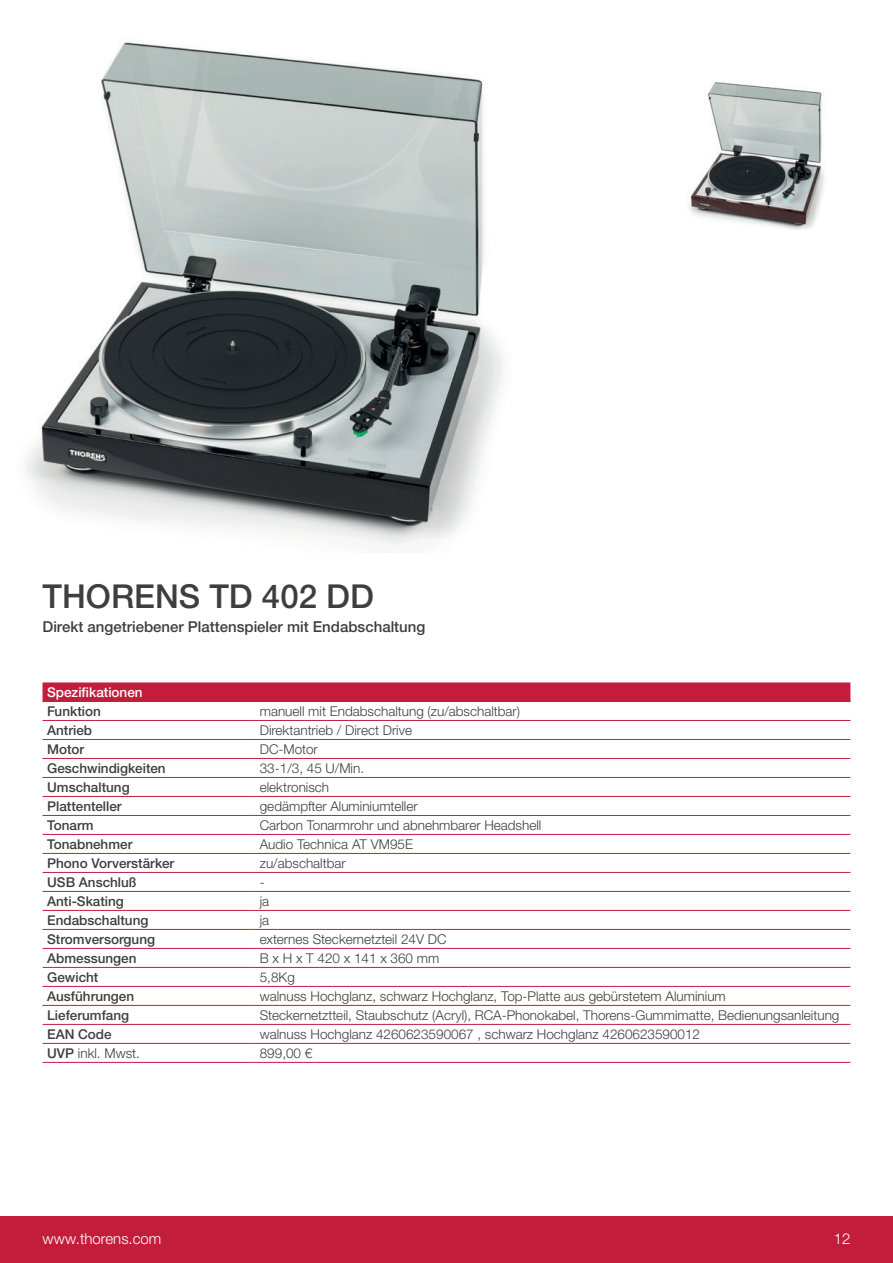
<style>
.page{position:relative;width:893px;height:1263px;background:#fff}
.page>*{position:absolute;margin:0;border:0;box-sizing:border-box;transform-origin:0 0}
.t1{font:500 33px "Helvetica Neue LTW1 G";color:#3e3e3f}
.t2{font:500 15px "Helvetica Neue LTW1 G";color:#3e3e3f}
.t3{font:300 15px "Helvetica Neue LTW1 G";color:#fff}
.t4{font:300 13.5px "Helvetica Neue LTW1 G";color:#3e3e3f}
.t5{font:500 13.5px "Helvetica Neue LTW1 G";color:#3e3e3f}
.t6{font:500 13.5px "Helvetica Neue LTW1 G";color:#fff}
.s1{font-weight:500}
</style>
<div class="page">
<div style="left:0;top:1216px;width:893px;height:47px;background:#c21e3c"></div>
<img style="left:26px;top:42px;width:477px;height:504px">
<img style="left:689px;top:82px;width:136px;height:148px">
<div style="left:43px;top:682px;width:807px;height:19px;background:#c21e3c"></div>
<hr style="left:43px;top:720px;width:212px;height:1px;background:#c21e3c">
<hr style="left:255px;top:720px;width:595px;height:1px;background:#c21e3c">
<hr style="left:43px;top:739px;width:212px;height:1px;background:#c21e3c">
<hr style="left:255px;top:739px;width:595px;height:1px;background:#c21e3c">
<hr style="left:43px;top:758px;width:212px;height:1px;background:#c21e3c">
<hr style="left:255px;top:758px;width:595px;height:1px;background:#c21e3c">
<hr style="left:43px;top:777px;width:212px;height:1px;background:#c21e3c">
<hr style="left:255px;top:777px;width:595px;height:1px;background:#c21e3c">
<hr style="left:43px;top:796px;width:212px;height:1px;background:#c21e3c">
<hr style="left:255px;top:796px;width:595px;height:1px;background:#c21e3c">
<hr style="left:43px;top:815px;width:212px;height:1px;background:#c21e3c">
<hr style="left:255px;top:815px;width:595px;height:1px;background:#c21e3c">
<hr style="left:43px;top:834px;width:212px;height:1px;background:#c21e3c">
<hr style="left:255px;top:834px;width:595px;height:1px;background:#c21e3c">
<hr style="left:43px;top:853px;width:212px;height:1px;background:#c21e3c">
<hr style="left:255px;top:853px;width:595px;height:1px;background:#c21e3c">
<hr style="left:43px;top:872px;width:212px;height:1px;background:#c21e3c">
<hr style="left:255px;top:872px;width:595px;height:1px;background:#c21e3c">
<hr style="left:43px;top:891px;width:212px;height:1px;background:#c21e3c">
<hr style="left:255px;top:891px;width:595px;height:1px;background:#c21e3c">
<hr style="left:43px;top:910px;width:212px;height:1px;background:#c21e3c">
<hr style="left:255px;top:910px;width:595px;height:1px;background:#c21e3c">
<hr style="left:43px;top:929px;width:212px;height:1px;background:#c21e3c">
<hr style="left:255px;top:929px;width:595px;height:1px;background:#c21e3c">
<hr style="left:43px;top:948px;width:212px;height:1px;background:#c21e3c">
<hr style="left:255px;top:948px;width:595px;height:1px;background:#c21e3c">
<hr style="left:43px;top:967px;width:212px;height:1px;background:#c21e3c">
<hr style="left:255px;top:967px;width:595px;height:1px;background:#c21e3c">
<hr style="left:43px;top:986px;width:212px;height:1px;background:#c21e3c">
<hr style="left:255px;top:986px;width:595px;height:1px;background:#c21e3c">
<hr style="left:43px;top:1005px;width:212px;height:1px;background:#c21e3c">
<hr style="left:255px;top:1005px;width:595px;height:1px;background:#c21e3c">
<hr style="left:43px;top:1024px;width:212px;height:1px;background:#c21e3c">
<hr style="left:255px;top:1024px;width:595px;height:1px;background:#c21e3c">
<hr style="left:43px;top:701px;width:212px;height:1px;background:#c21e3c">
<hr style="left:255px;top:701px;width:595px;height:1px;background:#c21e3c">
<hr style="left:43px;top:1062px;width:212px;height:1px;background:#c21e3c">
<hr style="left:255px;top:1062px;width:595px;height:1px;background:#c21e3c">
<hr style="left:43px;top:1043px;width:212px;height:1px;background:#c21e3c">
<hr style="left:255px;top:1043px;width:595px;height:1px;background:#c21e3c">
<h1 class="t1" style="left:43px;top:576px;width:333px">THORENS TD 402 DD</h1>
<p class="t2" style="left:43px;top:618px;width:384px">Direkt angetriebener Plattenspieler mit Endabschaltung</p>
<p class="t6" style="left:47px;top:684px;width:97px">Spezifikationen</p>
<p class="t5" style="left:47px;top:703px;width:55px">Funktion</p>
<p class="t4" style="left:260px;top:703px;width:262px">manuell mit Endabschaltung (zu/abschaltbar)</p>
<p class="t5" style="left:47px;top:722px;width:47px">Antrieb</p>
<p class="t4" style="left:260px;top:722px;width:154px">Direktantrieb / Direct Drive</p>
<p class="t5" style="left:47px;top:741px;width:39px">Motor</p>
<p class="t4" style="left:260px;top:741px;width:60px">DC-Motor</p>
<p class="t5" style="left:47px;top:760px;width:120px">Geschwindigkeiten</p>
<p class="t4" style="left:260px;top:760px;width:106px">33-1/3, 45 U/Min.</p>
<p class="t5" style="left:47px;top:779px;width:84px">Umschaltung</p>
<p class="t4" style="left:260px;top:779px;width:71px">elektronisch</p>
<p class="t5" style="left:47px;top:798px;width:76px">Plattenteller</p>
<p class="t4" style="left:260px;top:798px;width:159px">gedämpfter Aluminiumteller</p>
<p class="t5" style="left:47px;top:817px;width:48px">Tonarm</p>
<p class="t4" style="left:260px;top:817px;width:283px">Carbon Tonarmrohr und abnehmbarer Headshell</p>
<p class="t5" style="left:47px;top:836px;width:87px">Tonabnehmer</p>
<p class="t4" style="left:260px;top:836px;width:155px">Audio Technica AT VM95E</p>
<p class="t5" style="left:47px;top:855px;width:129px">Phono Vorverstärker</p>
<p class="t4" style="left:260px;top:855px;width:88px">zu/abschaltbar</p>
<p class="t5" style="left:47px;top:874px;width:91px">USB Anschluß</p>
<p class="t4" style="left:260px;top:874px;width:6px">-</p>
<p class="t5" style="left:47px;top:893px;width:78px">Anti-Skating</p>
<p class="t4" style="left:260px;top:893px;width:11px">ja</p>
<p class="t5" style="left:47px;top:912px;width:103px">Endabschaltung</p>
<p class="t4" style="left:260px;top:912px;width:11px">ja</p>
<p class="t5" style="left:47px;top:931px;width:109px">Stromversorgung</p>
<p class="t4" style="left:260px;top:931px;width:188px">externes Steckernetzteil 24V DC</p>
<p class="t5" style="left:47px;top:950px;width:91px">Abmessungen</p>
<p class="t4" style="left:260px;top:950px;width:181px">B x H x T 420 x 141 x 360 mm</p>
<p class="t5" style="left:47px;top:969px;width:53px">Gewicht</p>
<p class="t4" style="left:260px;top:969px;width:37px">5,8Kg</p>
<p class="t5" style="left:47px;top:988px;width:89px">Ausführungen</p>
<p class="t4" style="left:260px;top:988px;width:467px">walnuss Hochglanz, schwarz Hochglanz, Top-Platte aus gebürstetem Aluminium</p>
<p class="t5" style="left:47px;top:1007px;width:84px">Lieferumfang</p>
<p class="t4" style="left:260px;top:1007px;width:581px">Steckernetztteil, Staubschutz (Acryl), RCA-Phonokabel, Thorens-Gummimatte, Bedienungsanleitung</p>
<p class="t5" style="left:47px;top:1026px;width:66px">EAN Code</p>
<p class="t4" style="left:260px;top:1026px;width:442px">walnuss Hochglanz 4260623590067 , schwarz Hochglanz 4260623590012</p>
<p class="t4" style="left:47px;top:1045px;width:94px"><span class="s1">UVP</span> inkl. Mwst.</p>
<p class="t4" style="left:260px;top:1045px;width:54px">899,00 €</p>
<p class="t3" style="left:43px;top:1229px;width:120px">www.thorens.com</p>
<p class="t3" style="left:834px;top:1229px;width:18px">12</p>
</div>
